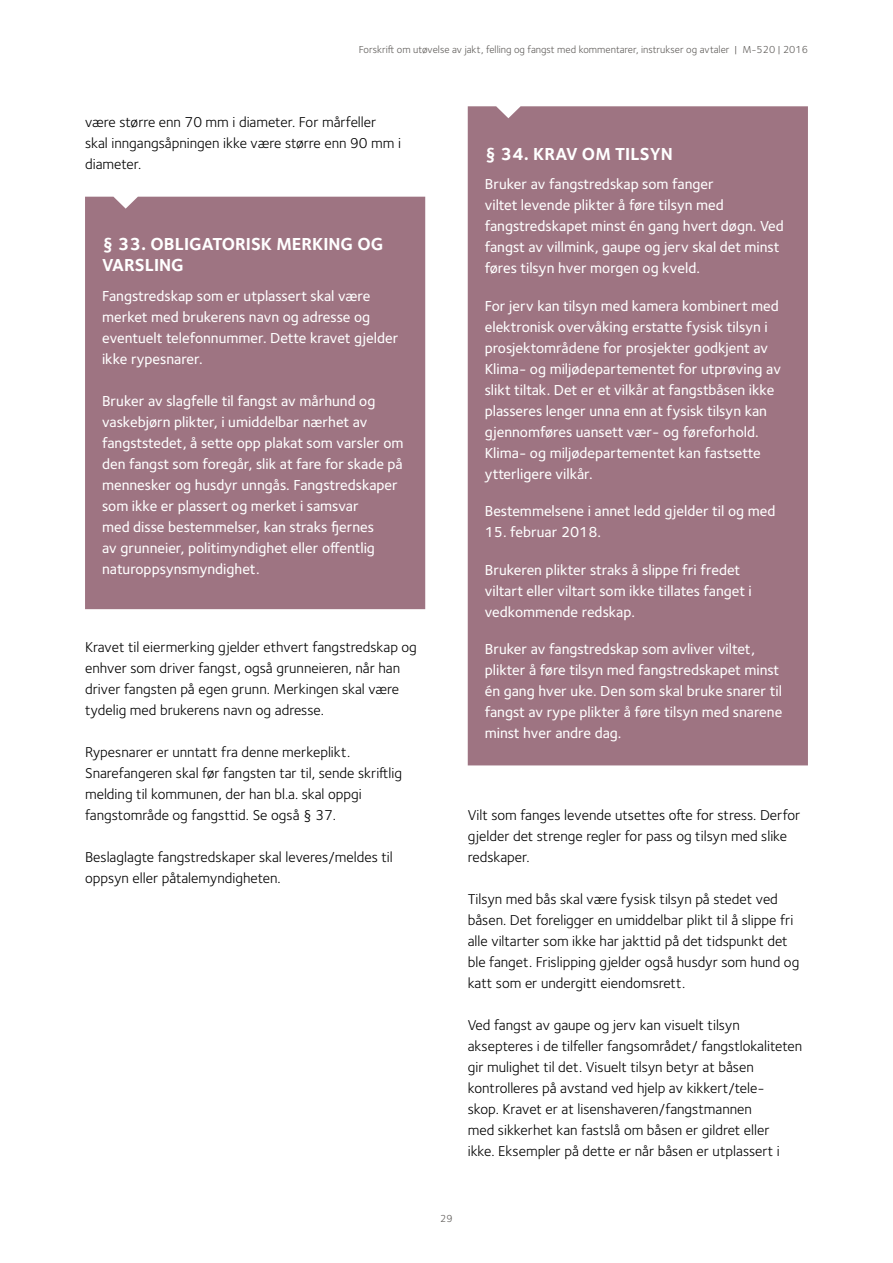
<style>
.page{position:relative;width:893px;height:1263px;background:#fff}
.page>*{position:absolute;margin:0;border:0;box-sizing:border-box;transform-origin:0 0}
.t1{font:700 18px/21px "Foundry Sterling";color:#fff}
.t2{font:500 15px/21px "Foundry Sterling";color:#fff}
.t3{font:14.85px/21px "Foundry Sterling";color:#000}
.t4{font:10.5px "Foundry Sterling";color:#605d5a}
</style>
<div class="page">
<div style="left:85px;top:197px;width:340px;height:412px;background:#9e7482"></div>
<div style="left:468px;top:106px;width:340px;height:659px;background:#9e7482"></div>
<p class="t4" style="left:359px;top:43px;width:451px">Forskrift om utøvelse av jakt, felling og fangst med kommentarer, instrukser og avtaler | M-520 | 2016</p>
<p class="t3" style="left:85px;top:112px;width:317px">være større enn 70 mm i diameter. For mårfeller skal inngangsåpningen ikke være større enn 90 mm i diameter.</p>
<p class="t1" style="left:102px;top:234px;width:283px">§ 33. OBLIGATORISK MERKING OG<br>VARSLING</p>
<p class="t2" style="left:102px;top:285px;width:298px">Fangstredskap som er utplassert skal være merket med brukerens navn og adresse og eventuelt telefonnummer. Dette kravet gjelder ikke rypesnarer.</p>
<p class="t2" style="left:102px;top:390px;width:303px">Bruker av slagfelle til fangst av mårhund og vaskebjørn plikter, i umiddelbar nærhet av fangststedet, å sette opp plakat som varsler om den fangst som foregår, slik at fare for skade på mennesker og husdyr unngås. Fangstredskaper som ikke er plassert og merket i samsvar<br>med disse bestemmelser, kan straks fjernes<br>av grunneier, politimyndighet eller offentlig naturoppsynsmyndighet.</p>
<p class="t3" style="left:85px;top:637px;width:333px">Kravet til eiermerking gjelder ethvert fangstredskap og enhver som driver fangst, også grunneieren, når han driver fangsten på egen grunn. Merkingen skal være tydelig med brukerens navn og adresse.</p>
<p class="t3" style="left:85px;top:742px;width:319px">Rypesnarer er unntatt fra denne merkeplikt.<br>Snarefangeren skal før fangsten tar til, sende skriftlig melding til kommunen, der han bl.a. skal oppgi fangstområde og fangsttid. Se også § 37.</p>
<p class="t3" style="left:85px;top:847px;width:309px">Beslaglagte fangstredskaper skal leveres/meldes til oppsyn eller påtalemyndigheten.</p>
<p class="t1" style="left:485px;top:144px;width:189px">§ 34. KRAV OM TILSYN</p>
<p class="t2" style="left:485px;top:174px;width:301px">Bruker av fangstredskap som fanger<br>viltet levende plikter å føre tilsyn med fangstredskapet minst én gang hvert døgn. Ved fangst av villmink, gaupe og jerv skal det minst føres tilsyn hver morgen og kveld.</p>
<p class="t2" style="left:485px;top:295px;width:298px">For jerv kan tilsyn med kamera kombinert med elektronisk overvåking erstatte fysisk tilsyn i prosjektområdene for prosjekter godkjent av Klima- og miljødepartementet for utprøving av slikt tiltak. Det er et vilkår at fangstbåsen ikke plasseres lenger unna enn at fysisk tilsyn kan gjennomføres uansett vær- og føreforhold.<br>Klima- og miljødepartementet kan fastsette ytterligere vilkår.</p>
<p class="t2" style="left:485px;top:501px;width:292px">Bestemmelsene i annet ledd gjelder til og med</p>
<p class="t2" style="left:485px;top:522px;width:118px">15. februar 2018.</p>
<p class="t2" style="left:485px;top:559px;width:268px">Brukeren plikter straks å slippe fri fredet viltart eller viltart som ikke tillates fanget i vedkommende redskap.</p>
<p class="t2" style="left:485px;top:639px;width:299px">Bruker av fangstredskap som avliver viltet, plikter å føre tilsyn med fangstredskapet minst én gang hver uke. Den som skal bruke snarer til fangst av rype plikter å føre tilsyn med snarene minst hver andre dag.</p>
<p class="t3" style="left:468px;top:805px;width:334px">Vilt som fanges levende utsettes ofte for stress. Derfor gjelder det strenge regler for pass og tilsyn med slike redskaper.</p>
<p class="t3" style="left:468px;top:889px;width:333px">Tilsyn med bås skal være fysisk tilsyn på stedet ved båsen. Det foreligger en umiddelbar plikt til å slippe fri alle viltarter som ikke har jakttid på det tidspunkt det ble fanget. Frislipping gjelder også husdyr som hund og katt som er undergitt eiendomsrett.</p>
<p class="t3" style="left:468px;top:1015px;width:336px">Ved fangst av gaupe og jerv kan visuelt tilsyn aksepteres i de tilfeller fangsområdet/ fangstlokaliteten gir mulighet til det. Visuelt tilsyn betyr at båsen kontrolleres på avstand ved hjelp av kikkert/tele-<br>skop. Kravet er at lisenshaveren/fangstmannen<br>med sikkerhet kan fastslå om båsen er gildret eller<br>ikke. Eksempler på dette er når båsen er utplassert i</p>
<p class="t4" style="left:440px;top:1212px;width:14px">29</p>
</div>
